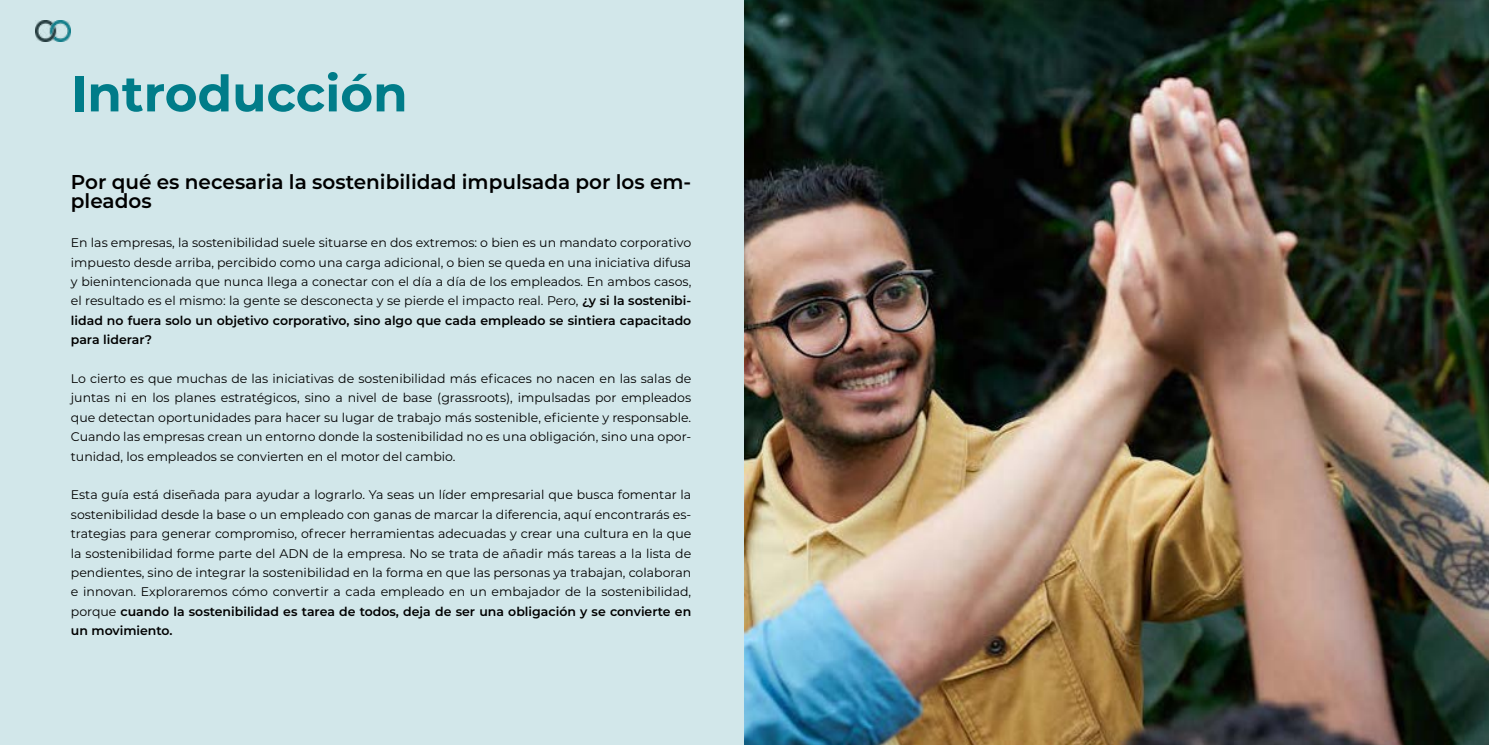
<style>
.page{position:relative;width:1489px;height:745px;background:#fff}
.page>*{position:absolute;margin:0;border:0;box-sizing:border-box;transform-origin:0 0}
.t1{font:700 50px "Montserrat";color:#007c89}
.t2{font:600 20px/19.4px "Montserrat";color:#000}
.t3{font:12.5px/19.4px "Montserrat";color:#000;text-align:justify}
.s1{font-weight:600}
</style>
<div class="page">
<div style="left:0;top:0;width:744px;height:744px;background:#d2e7ea"></div>
<img style="left:744px;top:1px;width:744px;height:743px">
<h1 class="t1" style="left:71px;top:57px;width:338px">Introducción</h1>
<h2 class="t2" style="left:71px;top:171px;width:622px">Por qué es necesaria la sostenibilidad impulsada por los em&shy;pleados</h2>
<p class="t3" style="left:71px;top:232px;width:622px">En las empresas, la sostenibilidad suele situarse en dos extremos: o bien es un mandato corporativo impuesto desde arriba, percibido como una carga adicional, o bien se queda en una iniciativa difusa y bienintencionada que nunca llega a conectar con el día a día de los empleados. En ambos casos, el resultado es el mismo: la gente se desconecta y se pierde el impacto real. Pero, <span class="s1">¿y si la sostenibi&shy;lidad no fuera solo un objetivo corporativo, sino algo que cada empleado se sintiera capacitado para liderar?</span></p>
<p class="t3" style="left:71px;top:368px;width:622px">Lo cierto es que muchas de las iniciativas de sostenibilidad más eficaces no nacen en las salas de juntas ni en los planes estratégicos, sino a nivel de base (grassroots), impulsadas por empleados que detectan oportunidades para hacer su lugar de trabajo más sostenible, eficiente y responsable.<br>Cuando las empresas crean un entorno donde la sostenibilidad no es una obligación, sino una opor&shy;tunidad, los empleados se convierten en el motor del cambio.</p>
<p class="t3" style="left:71px;top:484px;width:622px">Esta guía está diseñada para ayudar a lograrlo. Ya seas un líder empresarial que busca fomentar la sostenibilidad desde la base o un empleado con ganas de marcar la diferencia, aquí encontrarás es&shy;trategias para generar compromiso, ofrecer herramientas adecuadas y crear una cultura en la que la sostenibilidad forme parte del ADN de la empresa. No se trata de añadir más tareas a la lista de pendientes, sino de integrar la sostenibilidad en la forma en que las personas ya trabajan, colaboran e innovan. Exploraremos cómo convertir a cada empleado en un embajador de la sostenibilidad, porque <span class="s1">cuando la sostenibilidad es tarea de todos, deja de ser una obligación y se convierte en un movimiento.</span></p>
</div>
